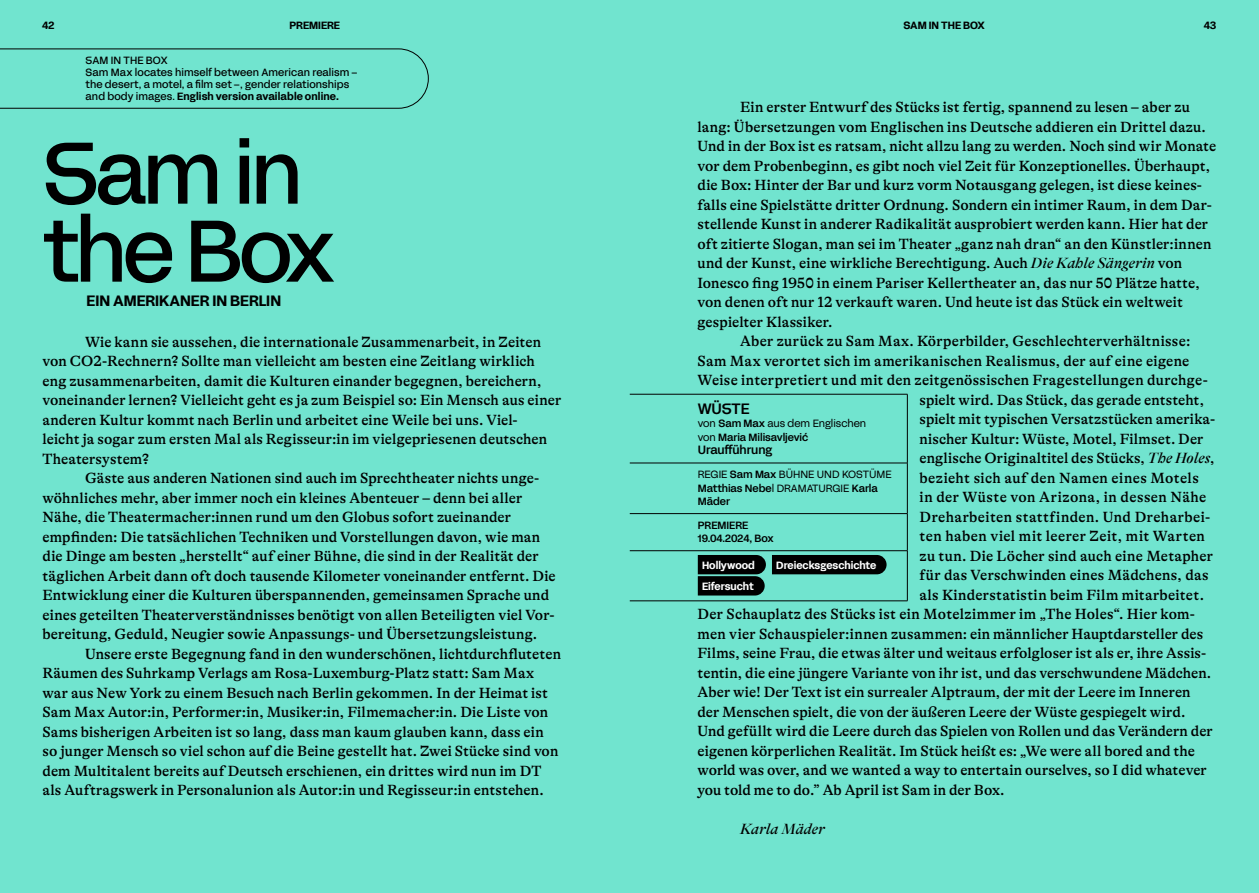
<style>
.page{position:relative;width:1259px;height:893px;background:#71e4cf}
.page>*{position:absolute;margin:0;border:0;box-sizing:border-box;transform-origin:0 0}
.t1{font:87px/78px "FFF Acid Grotesk";letter-spacing:-.05em;color:#000}
.t2{font:500 15px/19.5px "GT Alpina";letter-spacing:.005em;color:#000}
.t3{font:500 15px "GT Alpina";letter-spacing:.025em;color:#000}
.t4{font:700 15px "FFF Acid Grotesk";color:#000}
.t5{font:italic 500 15px "GT Alpina Fine";letter-spacing:.005em;color:#000}
.t6{font:500 15px "FFF Acid Grotesk";letter-spacing:-.015em;color:#000}
.t7{font:500 12px "FFF Acid Grotesk";letter-spacing:-.01em;color:#000}
.t8{font:10.5px/12.1px "FFF Acid Grotesk";letter-spacing:.01em;color:#000}
.t9{font:500 10.5px/13.5px "FFF Acid Grotesk";color:#000}
.t10{font:10.5px/13.5px "FFF Acid Grotesk";color:#000}
.t11{font:700 10.5px/21.1px "FFF Acid Grotesk";color:#fff}
.t12{font:700 10.5px "FFF Acid Grotesk";color:#000}
.s1{font-weight:700}
.s2{font-family:"GT Alpina Fine";font-style:italic}
.s3{font-weight:400}
.s4{font-weight:500}
</style>
<div class="page">
<hr style="left:630px;top:394px;width:277px;height:1px;background:#000">
<hr style="left:907px;top:394px;width:1px;height:69px;background:#000">
<hr style="left:630px;top:463px;width:277px;height:1px;background:#000">
<hr style="left:907px;top:463px;width:1px;height:50px;background:#000">
<hr style="left:630px;top:513px;width:277px;height:1px;background:#000">
<hr style="left:907px;top:514px;width:1px;height:36px;background:#000">
<hr style="left:907px;top:551px;width:1px;height:50px;background:#000">
<hr style="left:630px;top:550px;width:277px;height:1px;background:#000">
<hr style="left:630px;top:601px;width:277px;height:1px;background:#000">
<svg style="left:698px;top:555px;width:68px;height:40px;background:#091311"></svg>
<div style="left:772px;top:555px;width:114px;height:19px;background:#000"></div>
<svg style="left:0;top:49px;width:429px;height:60px"></svg>
<p class="t12" style="left:42px;top:18px;width:14px">42</p>
<p class="t12" style="left:289px;top:18px;width:52px">PREMIERE</p>
<p class="t12" style="left:1203px;top:18px;width:14px">43</p>
<p class="t12" style="left:903px;top:18px;width:83px">SAM IN THE BOX</p>
<p class="t8" style="left:86px;top:53px;width:274px">SAM IN THE BOX<br>Sam Max locates himself between American realism – the desert, a motel, a film set –, gender relationships and body images. <span class="s1">English version available online.</span></p>
<h1 class="t1" style="left:43px;top:131px;width:295px">Sam in the Box</h1>
<p class="t4" style="left:87px;top:291px;width:196px">EIN AMERIKANER IN BERLIN</p>
<p class="t2" style="left:43px;top:332px;width:520px;text-indent:43px">Wie kann sie aussehen, die internationale Zusammenarbeit, in Zeiten von CO2-Rechnern? Sollte man vielleicht am besten eine Zeitlang wirklich eng zusammenarbeiten, damit die Kulturen einander begegnen, bereichern, voneinander lernen? Vielleicht geht es ja zum Beispiel so: Ein Mensch aus einer anderen Kultur kommt nach Berlin und arbeitet eine Weile bei uns. Viel-<br>leicht ja sogar zum ersten Mal als Regisseur:in im vielgepriesenen deutschen Theatersystem?</p>
<p class="t2" style="left:43px;top:469px;width:515px;text-indent:43px">Gäste aus anderen Nationen sind auch im Sprechtheater nichts unge&shy;wöhnliches mehr, aber immer noch ein kleines Abenteuer – denn bei aller Nähe, die Theatermacher:innen rund um den Globus sofort zueinander empfinden: Die tatsächlichen Techniken und Vorstellungen davon, wie man die Dinge am besten „herstellt“ auf einer Bühne, die sind in der Realität der täglichen Arbeit dann oft doch tausende Kilometer voneinander entfernt. Die Entwicklung einer die Kulturen überspannenden, gemeinsamen Sprache und eines geteilten Theaterverständnisses benötigt von allen Beteiligten viel Vor&shy;bereitung, Geduld, Neugier sowie Anpassungs- und Übersetzungsleistung.</p>
<p class="t2" style="left:43px;top:644px;width:520px;text-indent:43px">Unsere erste Begegnung fand in den wunderschönen, lichtdurchfluteten Räumen des Suhrkamp Verlags am Rosa-Luxemburg-Platz statt: Sam Max war aus New York zu einem Besuch nach Berlin gekommen. In der Heimat ist Sam Max Autor:in, Performer:in, Musiker:in, Filmemacher:in. Die Liste von Sams bisherigen Arbeiten ist so lang, dass man kaum glauben kann, dass ein so junger Mensch so viel schon auf die Beine gestellt hat. Zwei Stücke sind von dem Multitalent bereits auf Deutsch erschienen, ein drittes wird nun im DT als Auftragswerk in Personalunion als Autor:in und Regisseur:in entstehen.</p>
<p class="t2" style="left:740px;top:97px;width:451px">Ein erster Entwurf des Stücks ist fertig, spannend zu lesen – aber zu</p>
<p class="t2" style="left:697px;top:117px;width:510px">lang: Übersetzungen vom Englischen ins Deutsche addieren ein Drittel dazu.</p>
<p class="t2" style="left:697px;top:136px;width:520px">Und in der Box ist es ratsam, nicht allzu lang zu werden. Noch sind wir Monate</p>
<p class="t2" style="left:697px;top:156px;width:514px">vor dem Probenbeginn, es gibt noch viel Zeit für Konzeptionelles. Überhaupt,</p>
<p class="t2" style="left:697px;top:175px;width:506px">die Box: Hinter der Bar und kurz vorm Notausgang gelegen, ist diese keines-</p>
<p class="t2" style="left:697px;top:195px;width:516px">falls eine Spielstätte dritter Ordnung. Sondern ein intimer Raum, in dem Dar-</p>
<p class="t2" style="left:697px;top:214px;width:512px">stellende Kunst in anderer Radikalität ausprobiert werden kann. Hier hat der</p>
<p class="t2" style="left:697px;top:234px;width:515px">oft zitierte Slogan, man sei im Theater „ganz nah dran“ an den Künstler:innen</p>
<p class="t2" style="left:697px;top:253px;width:486px">und der Kunst, eine wirkliche Berechtigung. Auch <span class="s2">Die Kahle Sängerin</span> von</p>
<p class="t2" style="left:697px;top:273px;width:504px">Ionesco fing 1950 in einem Pariser Kellertheater an, das nur 50 Plätze hatte,</p>
<p class="t2" style="left:697px;top:292px;width:487px">von denen oft nur 12 verkauft waren. Und heute ist das Stück ein weltweit</p>
<p class="t2" style="left:697px;top:312px;width:136px">gespielter Klassiker.</p>
<p class="t2" style="left:740px;top:331px;width:452px">Aber zurück zu Sam Max. Körperbilder, Geschlechterverhältnisse:</p>
<p class="t2" style="left:697px;top:351px;width:493px">Sam Max verortet sich im amerikanischen Realismus, der auf eine eigene</p>
<p class="t2" style="left:697px;top:370px;width:512px">Weise interpretiert und mit den zeitgenössischen Fragestellungen durchge-</p>
<p class="t2" style="left:919px;top:390px;width:286px">spielt wird. Das Stück, das gerade entsteht,</p>
<p class="t2" style="left:919px;top:409px;width:297px">spielt mit typischen Versatzstücken amerika-</p>
<p class="t2" style="left:919px;top:429px;width:285px">nischer Kultur: Wüste, Motel, Filmset. Der</p>
<p class="t2" style="left:919px;top:448px;width:296px">englische Originaltitel des Stücks, <span class="s2">The Holes</span>,</p>
<p class="t3" style="left:919px;top:469px;width:281px">bezieht sich auf den Namen eines Motels</p>
<p class="t3" style="left:919px;top:489px;width:288px">in der Wüste von Arizona, in dessen Nähe</p>
<p class="t3" style="left:919px;top:508px;width:292px">Dreharbeiten stattfinden. Und Dreharbei-</p>
<p class="t3" style="left:919px;top:528px;width:287px">ten haben viel mit leerer Zeit, mit Warten</p>
<p class="t2" style="left:919px;top:546px;width:295px">zu tun. Die Löcher sind auch eine Metapher</p>
<p class="t2" style="left:919px;top:565px;width:290px">für das Verschwinden eines Mädchens, das</p>
<p class="t2" style="left:919px;top:585px;width:286px">als Kinderstatistin beim Film mitarbeitet.</p>
<p class="t2" style="left:697px;top:604px;width:499px">Der Schauplatz des Stücks ist ein Motelzimmer im „The Holes“. Hier kom-</p>
<p class="t2" style="left:697px;top:624px;width:507px">men vier Schauspieler:innen zusammen: ein männlicher Hauptdarsteller des</p>
<p class="t2" style="left:697px;top:643px;width:510px">Films, seine Frau, die etwas älter und weitaus erfolgloser ist als er, ihre Assis-</p>
<p class="t2" style="left:697px;top:663px;width:515px">tentin, die eine jüngere Variante von ihr ist, und das verschwundene Mädchen.</p>
<p class="t2" style="left:697px;top:682px;width:494px">Aber wie! Der Text ist ein surrealer Alptraum, der mit der Leere im Inneren</p>
<p class="t2" style="left:697px;top:702px;width:489px">der Menschen spielt, die von der äußeren Leere der Wüste gespiegelt wird.</p>
<p class="t2" style="left:697px;top:721px;width:517px">Und gefüllt wird die Leere durch das Spielen von Rollen und das Verändern der</p>
<p class="t2" style="left:697px;top:741px;width:499px">eigenen körperlichen Realität. Im Stück heißt es: „We were all bored and the</p>
<p class="t2" style="left:697px;top:760px;width:511px">world was over, and we wanted a way to entertain ourselves, so I did whatever</p>
<p class="t2" style="left:697px;top:780px;width:308px">you told me to do.” Ab April ist Sam in der Box.</p>
<p class="t5" style="left:740px;top:820px;width:86px">Karla Mäder</p>
<p class="t6" style="left:698px;top:399px;width:53px">WÜSTE</p>
<p class="t9" style="left:698px;top:417px;width:170px"><span class="s3">von</span> Sam Max <span class="s3">aus dem Englischen von</span> Maria Milisavljević</p>
<p class="t7" style="left:698px;top:442px;width:76px">Uraufführung</p>
<p class="t10" style="left:698px;top:467px;width:195px">REGIE <span class="s4">Sam Max</span> BÜHNE UND KOSTÜME<br><span class="s4">Matthias Nebe</span>l DRAMATURGIE <span class="s4">Karla<br>Mäder</span></p>
<p class="t9" style="left:698px;top:518px;width:77px">PREMIERE<br>19.04.2024, Box</p>
<p class="t11" style="left:702px;top:554px;width:54px">Hollywood<br>Eifersucht</p>
<p class="t11" style="left:776px;top:554px;width:102px">Dreiecksgeschichte</p>
</div>
